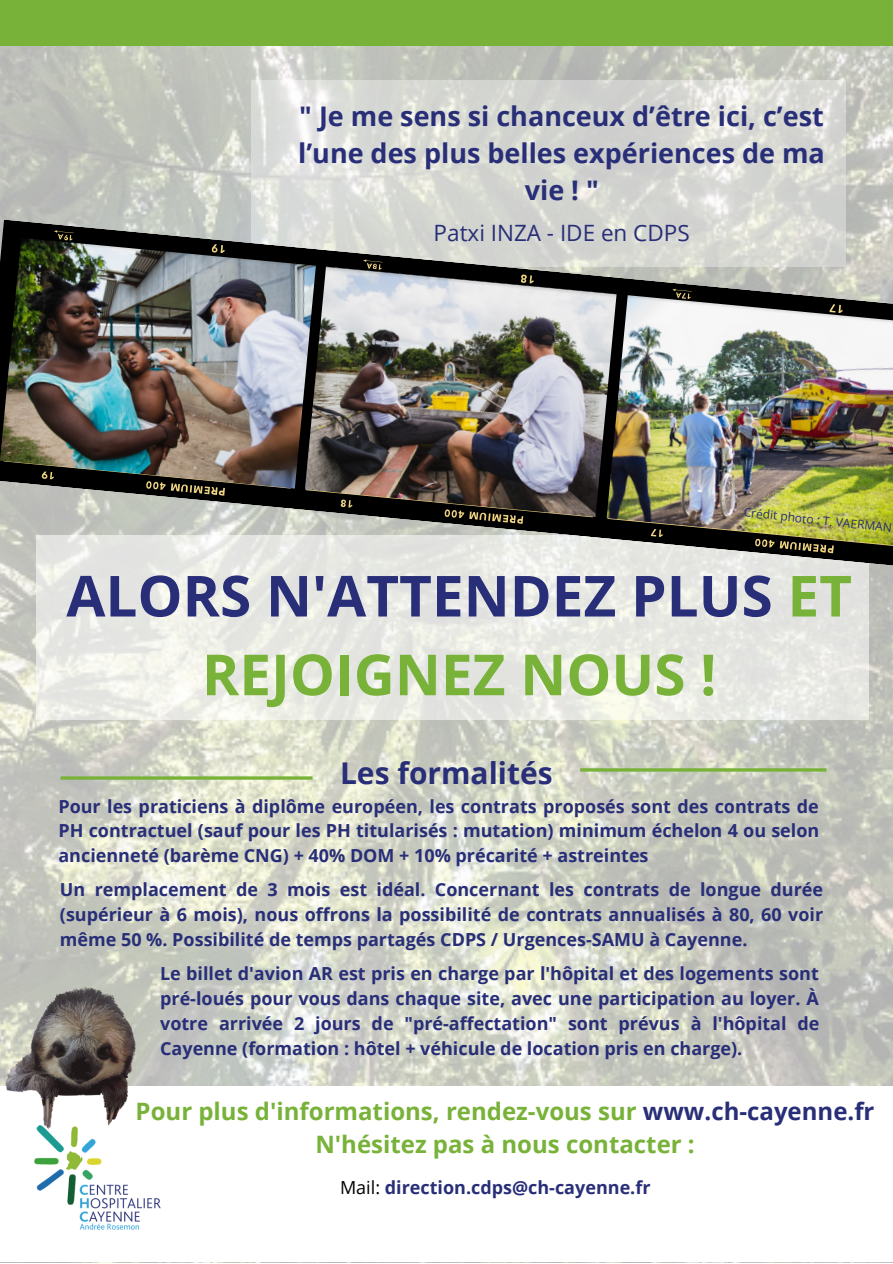
<style>
.page{position:relative;width:893px;height:1264px;background:#fff}
.page>*{position:absolute;margin:0;border:0;box-sizing:border-box;transform-origin:0 0}
.t1{font:700 56.7px/78.8px "Open Sans";color:#282e77;text-align:center}
.t2{font:700 30px "Open Sans";color:#282e77}
.t3{font:700 27px/37px "Open Sans";color:#282e77;text-align:center}
.t4{font:700 24px/32.5px "Open Sans";color:#78b239;text-align:center}
.t5{font:22.5px "Open Sans";color:#282e77}
.t6{font:700 18px/24.8px "Open Sans";color:#282e77;text-align:justify}
.t7{font:12px "Open Sans";color:#282e77}
.s1{color:#78b239}
.s2{color:#282e77}
.s3{font-weight:400;color:#000}
</style>
<div class="page">
<img style="left:0;top:46px;width:892px;height:1039px">
<svg style="left:251px;top:81px;width:594px;height:138px;background:#d9dbd6"></svg>
<img style="left:5px;top:987px;width:130px;height:122px">
<hr style="left:580px;top:768px;width:246px;height:3px;background:#78b239">
<hr style="left:61px;top:776px;width:251px;height:3px;background:#78b239">
<img style="left:34px;top:1109px;width:127px;height:121px">
<svg style="left:36px;top:567px;width:832px;height:152px;background:#e9eae4"></svg>
<svg style="left:0;top:219px;width:892px;height:348px;background:#caccc7"></svg>
<svg style="left:31px;top:229px;width:825px;height:324px;background:#b1b2ac"></svg>
<img style="left:0;top:238px;width:316px;height:250px">
<img style="left:305px;top:267px;width:311px;height:250px">
<img style="left:606px;top:295px;width:286px;height:250px">
<div style="left:0;top:0;width:892px;height:46px;background:#78b239"></div>
<h3 class="t3" style="left:298px;top:97px;width:528px">" Je me sens si chanceux d’être ici, c’est l’une des plus belles expériences de ma vie ! "</h3>
<p class="t5" style="left:433px;top:217px;width:257px">Patxi INZA - IDE en CDPS</p>
<p class="t7" style="left:744px;top:503px;width:150px;rotate:6deg">Crédit photo : T. VAERMAN</p>
<h1 class="t1" style="left:66px;top:555px;width:787px">ALORS N'ATTENDEZ PLUS <span class="s1">ET<br>REJOIGNEZ NOUS !</span></h1>
<h2 class="t2" style="left:340px;top:751px;width:214px">Les formalités</h2>
<p class="t6" style="left:58px;top:793px;width:762px">Pour les praticiens à diplôme européen, les contrats proposés sont des contrats de PH contractuel (sauf pour les PH titularisés : mutation) minimum échelon 4 ou selon ancienneté (barème CNG) + 40% DOM + 10% précarité + astreintes</p>
<p class="t6" style="left:60px;top:876px;width:764px">Un remplacement de 3 mois est idéal. Concernant les contrats de longue durée (supérieur à 6 mois), nous offrons la possibilité de contrats annualisés à 80, 60 voir même 50 %. Possibilité de temps partagés CDPS / Urgences-SAMU à Cayenne.</p>
<p class="t6" style="left:160px;top:961px;width:660px">Le billet d'avion AR est pris en charge par l'hôpital et des logements sont pré-loués pour vous dans chaque site, avec une participation au loyer. À votre arrivée 2 jours de "pré-affectation" sont prévus à l'hôpital de Cayenne (formation : hôtel + véhicule de location pris en charge).</p>
<h3 class="t4" style="left:136px;top:1094px;width:740px">Pour plus d'informations, rendez-vous sur <span class="s2">www.ch-cayenne.fr<br></span>N'hésitez pas à nous contacter :</h3>
<p class="t6" style="left:340px;top:1174px;width:312px"><span class="s3">Mail:</span> direction.cdps@ch-cayenne.fr</p>
</div>
